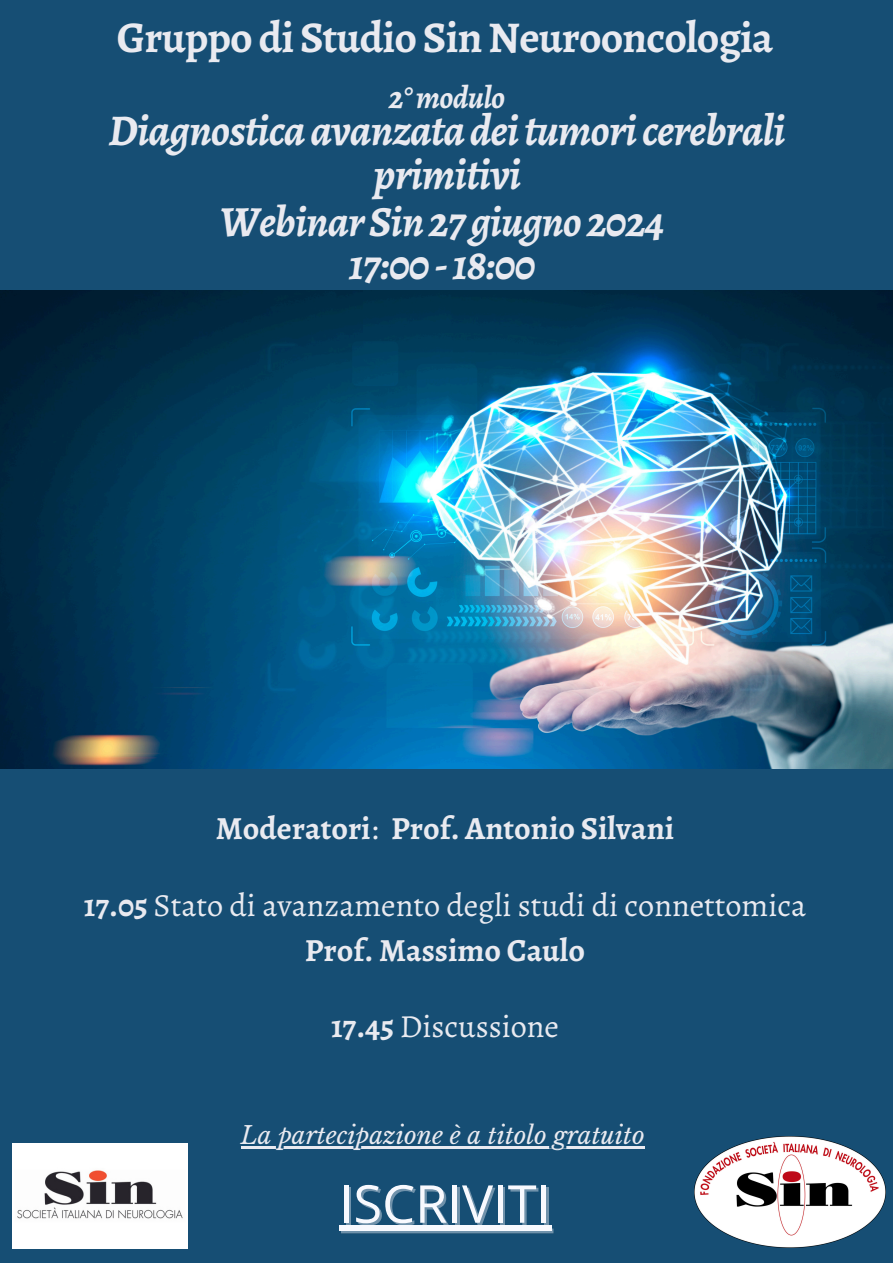
<style>
.page{position:relative;width:893px;height:1263px;background:#fff}
.page>*{position:absolute;margin:0;border:0;box-sizing:border-box;transform-origin:0 0}
.t1{font:52.28px "Open Sans";color:#f8f9fe}
.t2{font:italic 700 43.88px/43.9px "Alegreya";letter-spacing:-.02em;color:#e9eaf0;text-align:center}
.t3{font:700 43.88px "Alegreya";letter-spacing:-.02em;color:#e9eaf0}
.t4{font:italic 700 43.05px/42.8px "Alegreya";letter-spacing:-.02em;color:#e9eaf0;text-align:center}
.t5{font:32.25px/45px "Alegreya";color:#e9eaf0;text-align:center}
.t6{font:700 32.25px "Alegreya";color:#e9eaf0}
.t7{font:italic 700 31.8px "Alegreya";letter-spacing:-.02em;color:#e9eaf0}
.t8{font:italic 24.22px "Libre Baskerville";color:#e9eaf0}
.s1{font-weight:400}
.s2{font-weight:700}
</style>
<div class="page">
<img style="left:0;top:0;width:893px;height:1263px">
<div style="left:339px;top:1225px;width:212px;height:5px;background:#f8f9fe"></div>
<p class="t3" style="left:117px;top:7px;width:658px">GruppodiStudioSinNeurooncologia</p>
<h1 class="t7" style="left:389px;top:75px;width:118px">2°modulo</h1>
<h4 class="t2" style="left:109px;top:108px;width:678px">Diagnosticaavanzatadeitumoricerebrali primitivi</h4>
<h4 class="t4" style="left:220px;top:200px;width:446px">WebinarSin27giugno2024<br>17:00-18:00</h4>
<h2 class="t6" style="left:216px;top:806px;width:460px">Moderatori<span class="s1">:</span> Prof. Antonio Silvani</h2>
<p class="t5" style="left:84px;top:882px;width:724px"><span class="s2">17.05</span> Stato di avanzamento degli studi di connettomica<br><span class="s2">Prof. Massimo Caulo</span></p>
<h4 class="t5" style="left:331px;top:1003px;width:229px"><span class="s2">17.45</span> Discussione</h4>
<p class="t8" style="left:241px;top:1121px;width:405px">La partecipazione è a titolo gratuito</p>
<p class="t1" style="left:339px;top:1167px;width:214px">ISCRIVITI</p>
</div>
